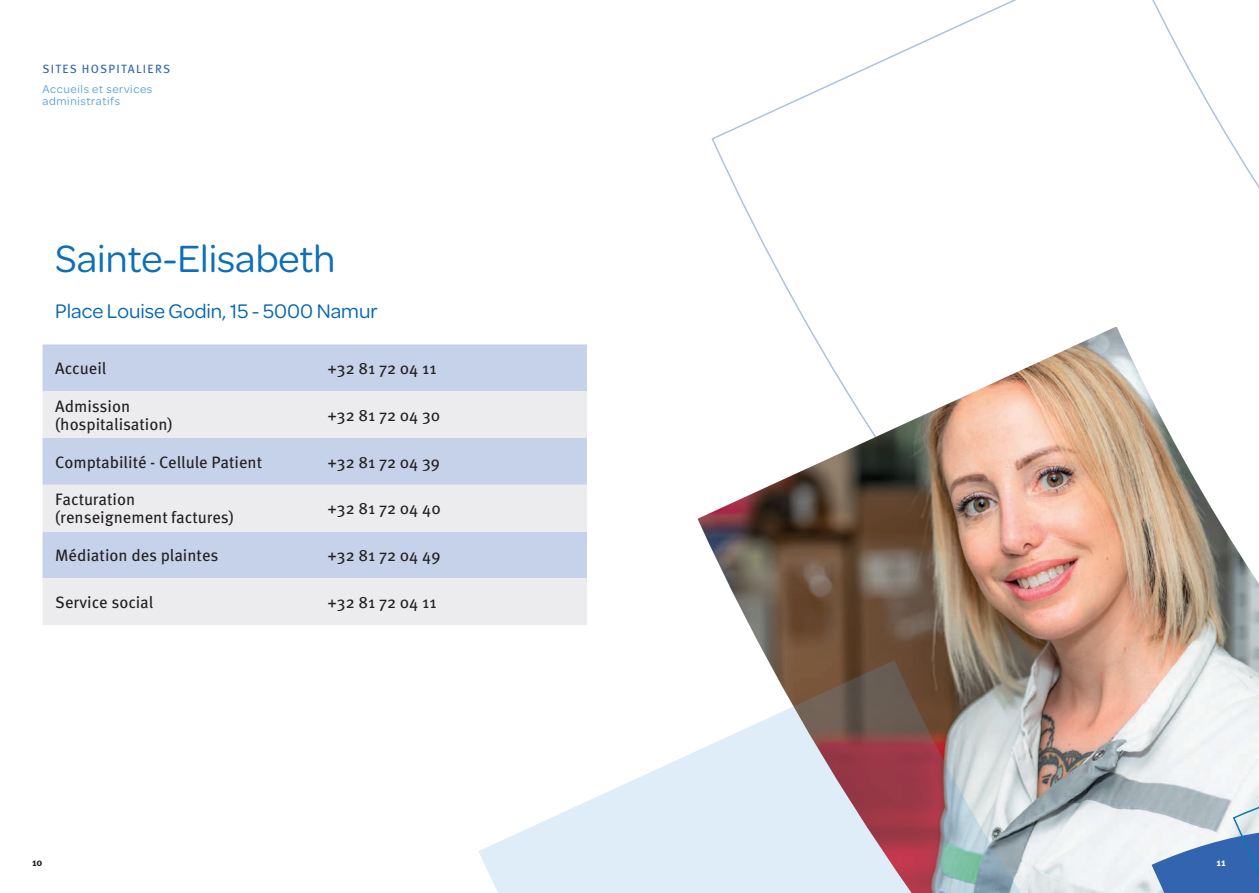
<style>
.page{position:relative;width:1259px;height:893px;background:#fff}
.page>*{position:absolute;margin:0;border:0;box-sizing:border-box;transform-origin:0 0}
.t1{font:40.5px "Omnes";color:#0c6fb8}
.t2{font:21px "Omnes";color:#0166b3}
.t3{font:16.5px/18px "Meta Hebrew";color:#231f20}
.t4{font:12px/12px "Omnes";letter-spacing:.05em;color:#58a4da}
.t5{font:12px "Meta Hebrew";letter-spacing:.11em;color:#3264b0}
.t6{font:700 10.5px "Meta Hebrew";color:#231f20}
.t7{font:700 10.5px "Meta Hebrew";color:#fff}
</style>
<div class="page">
<img style="left:478px;top:0;width:781px;height:893px">
<svg style="left:1151px;top:799px;width:108px;height:94px"></svg>
<div style="left:43px;top:344px;width:544px;height:47px;background:#c6d2ea"></div>
<svg style="left:43px;top:391px;width:544px;height:234px;background:#dce1ec"></svg>
<p class="t5" style="left:43px;top:61px;width:129px">SITES HOSPITALIERS</p>
<p class="t4" style="left:43px;top:83px;width:111px">Accueils et services administratifs</p>
<h1 class="t1" style="left:55px;top:232px;width:282px">Sainte-Elisabeth</h1>
<p class="t2" style="left:55px;top:297px;width:324px">Place Louise Godin, 15 - 5000 Namur</p>
<p class="t3" style="left:55px;top:360px;width:53px">Accueil</p>
<p class="t3" style="left:327px;top:360px;width:110px">+32 81 72 04 11</p>
<p class="t3" style="left:55px;top:398px;width:119px">Admission (hospitalisation)</p>
<p class="t3" style="left:327px;top:407px;width:114px">+32 81 72 04 30</p>
<p class="t3" style="left:55px;top:453px;width:208px">Comptabilité - Cellule Patient</p>
<p class="t3" style="left:327px;top:453px;width:114px">+32 81 72 04 39</p>
<p class="t3" style="left:55px;top:491px;width:180px">Facturation (renseignement factures)</p>
<p class="t3" style="left:327px;top:500px;width:115px">+32 81 72 04 40</p>
<p class="t3" style="left:55px;top:547px;width:165px">Médiation des plaintes</p>
<p class="t3" style="left:327px;top:547px;width:115px">+32 81 72 04 49</p>
<p class="t3" style="left:55px;top:594px;width:100px">Service social</p>
<p class="t3" style="left:327px;top:594px;width:110px">+32 81 72 04 11</p>
<p class="t6" style="left:32px;top:856px;width:12px">10</p>
<p class="t7" style="left:1216px;top:856px;width:11px">11</p>
</div>
